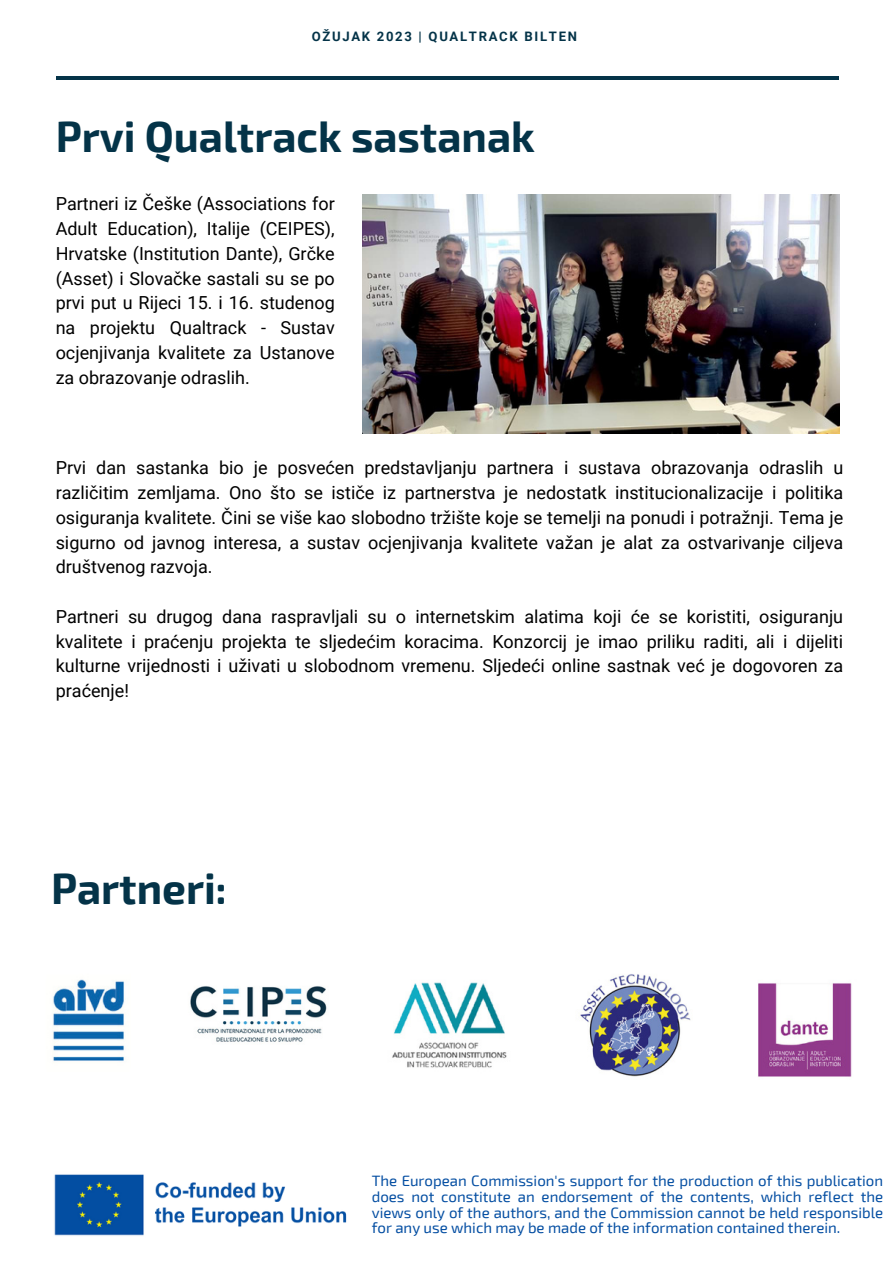
<style>
.page{position:relative;width:894px;height:1264px;background:#fff}
.page>*{position:absolute;margin:0;border:0;box-sizing:border-box;transform-origin:0 0}
.t1{font:700 42.45px "Exo 2";color:#043348}
.t2{font:18px/24.8px "Roboto";color:#000;text-align:justify}
.t3{font:15px/15.8px "Exo 2";color:#044ea2;text-align:justify}
.t4{font:700 13.05px "Roboto";letter-spacing:.13em;color:#043348}
</style>
<div class="page">
<hr style="left:56px;top:76px;width:782px;height:4px;background:#043348">
<img style="left:54px;top:1174px;width:293px;height:62px">
<img style="left:362px;top:194px;width:476px;height:240px">
<img style="left:53px;top:974px;width:799px;height:103px">
<p class="t4" style="left:311px;top:29px;width:267px">OŽUJAK 2023 | QUALTRACK BILTEN</p>
<h1 class="t1" style="left:56px;top:109px;width:480px">Prvi Qualtrack sastanak</h1>
<p class="t2" style="left:56px;top:192px;width:280px">Partneri iz Češke (Associations for Adult Education), Italije (CEIPES), Hrvatske (Institution Dante), Grčke (Asset) i Slovačke sastali su se po prvi put u Rijeci 15. i 16. studenog na projektu Qualtrack - Sustav ocjenjivanja kvalitete za Ustanove za obrazovanje odraslih.</p>
<p class="t2" style="left:56px;top:455px;width:788px">Prvi dan sastanka bio je posvećen predstavljanju partnera i sustava obrazovanja odraslih u različitim zemljama. Ono što se ističe iz partnerstva je nedostatk institucionalizacije i politika osiguranja kvalitete. Čini se više kao slobodno tržište koje se temelji na ponudi i potražnji. Tema je sigurno od javnog interesa, a sustav ocjenjivanja kvalitete važan je alat za ostvarivanje ciljeva društvenog razvoja.</p>
<p class="t2" style="left:56px;top:604px;width:788px">Partneri su drugog dana raspravljali su o internetskim alatima koji će se koristiti, osiguranju kvalitete i praćenju projekta te sljedećim koracima. Konzorcij je imao priliku raditi, ali i dijeliti kulturne vrijednosti i uživati u slobodnom vremenu. Sljedeći online sastnak već je dogovoren za praćenje!</p>
<h1 class="t1" style="left:51px;top:861px;width:177px">Partneri:</h1>
<p class="t3" style="left:372px;top:1172px;width:512px">The European Commission's support for the production of this publication does not constitute an endorsement of the contents, which reflect the views only of the authors, and the Commission cannot be held responsible for any use which may be made of the information contained therein.</p>
</div>
